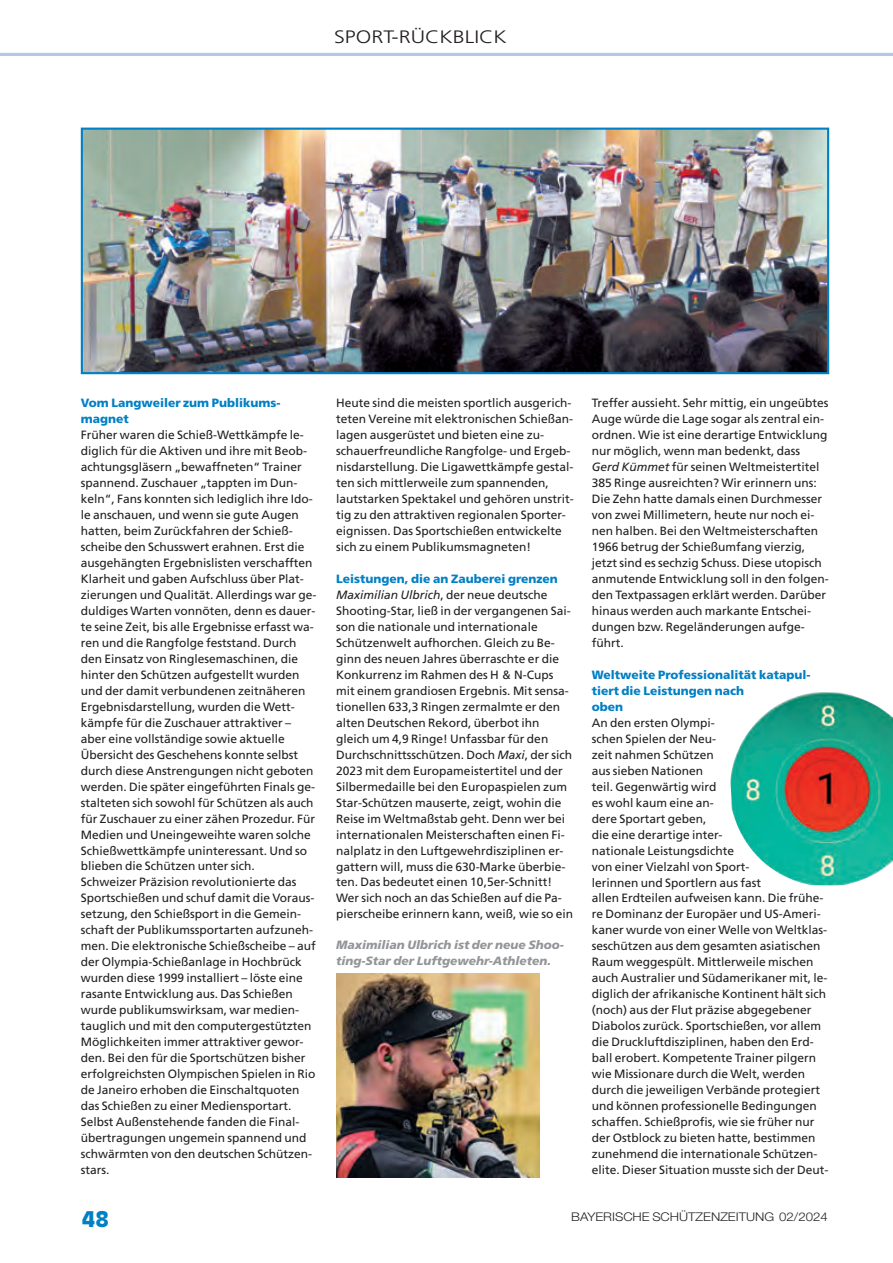
<style>
.page{position:relative;width:893px;height:1263px;background:#fff}
.page>*{position:absolute;margin:0;border:0;box-sizing:border-box;transform-origin:0 0}
.t1{font:900 21px "Antique Olive LT";color:#0080c5}
.t2{font:300 18px "Frutiger LT";color:#231f20;scale:1.2 1}
.t3{font:12px/15.9px "Frutiger LT";color:#231f20}
.t4{font:900 12px/15.9px "Frutiger LT";color:#0080c5}
.t5{font:italic 900 12px/15.9px "Frutiger LT";color:#939598}
.t6{font:300 12px "Helvetica Neue LT";color:#231f20;scale:1.1 1}
.s1{font-weight:900;color:#0080c5}
.s2{font-style:italic}
</style>
<div class="page">
<img style="left:84px;top:131px;width:742px;height:240px">
<div style="left:81px;top:128px;width:748px;height:246px;border:2px solid #0080c5"></div>
<img style="left:337px;top:974px;width:203px;height:204px">
<hr style="left:0;top:53px;width:893px;height:3px;background:#b3c8e6">
<img style="left:730px;top:692px;width:163px;height:193px">
<h2 class="t2" style="left:334px;top:30px;width:145px">SPORT-RÜCKBLICK</h2>
<p class="t4" style="left:81px;top:395px;width:201px">Vom Langweiler zum Publikums - magnet</p>
<p class="t3" style="left:81px;top:427px;width:237px">Früher waren die Schieß-Wettkämpfe le&shy;diglich für die Aktiven und ihre mit Beob&shy;achtungsgläsern „bewaffneten“ Trainer spannend. Zuschauer „tappten im Dun&shy;keln“, Fans konnten sich lediglich ihre Ido&shy;le anschauen, und wenn sie gute Augen hatten, beim Zurückfahren der Schieß&shy;scheibe den Schusswert erahnen. Erst die ausgehängten Ergebnislisten verschafften Klarheit und gaben Aufschluss über Plat&shy;zierungen und Qualität. Allerdings war ge&shy;duldiges Warten vonnöten, denn es dauer&shy;te seine Zeit, bis alle Ergebnisse erfasst wa&shy;ren und die Rangfolge feststand. Durch den Einsatz von Ringlesemaschinen, die hinter den Schützen aufgestellt wurden und der damit verbundenen zeitnäheren Ergebnisdarstellung, wurden die Wett&shy;kämpfe für die Zuschauer attraktiver – aber eine vollständige sowie aktuelle Übersicht des Geschehens konnte selbst durch diese Anstrengungen nicht geboten werden. Die später eingeführten Finals ge&shy;stalteten sich sowohl für Schützen als auch für Zuschauer zu einer zähen Prozedur. Für Medien und Uneingeweihte waren solche Schießwettkämpfe uninteressant. Und so blieben die Schützen unter sich.<br>Schweizer Präzision revolutionierte das Sportschießen und schuf damit die Voraus&shy;setzung, den Schießsport in die Gemein&shy;schaft der Publikumssportarten aufzuneh&shy;men. Die elektronische Schießscheibe – auf der Olympia-Schießanlage in Hochbrück wurden diese 1999 installiert – löste eine rasante Entwicklung aus. Das Schießen wurde publikumswirksam, war medien&shy;tauglich und mit den computergestützten Möglichkeiten immer attraktiver gewor&shy;den. Bei den für die Sportschützen bisher erfolgreichsten Olympischen Spielen in Rio de Janeiro erhoben die Einschaltquoten das Schießen zu einer Mediensportart.<br>Selbst Außenstehende fanden die Final&shy;übertragungen ungemein spannend und schwärmten von den deutschen Schützen&shy;stars.</p>
<p class="t3" style="left:336px;top:395px;width:239px">Heute sind die meisten sportlich ausgerich&shy;teten Vereine mit elektronischen Schießan&shy;lagen ausgerüstet und bieten eine zu&shy;schauerfreundliche Rangfolge- und Ergeb&shy;nisdarstellung. Die Ligawettkämpfe gestal&shy;ten sich mittlerweile zum spannenden, lautstarken Spektakel und gehören unstrit&shy;tig zu den attraktiven regionalen Sporter&shy;eignissen. Das Sportschießen entwickelte sich zu einem Publikumsmagneten!</p>
<p class="t3" style="left:336px;top:571px;width:238px"><span class="s1">Leistungen, die an Zauberei grenzen </span><span class="s2">Maximilian Ulbrich</span>, der neue deutsche Shooting-Star, ließ in der vergangenen Sai&shy;son die nationale und internationale Schützenwelt aufhorchen. Gleich zu Be&shy;ginn des neuen Jahres überraschte er die Konkurrenz im Rahmen des H &amp; N-Cups mit einem grandiosen Ergebnis. Mit sensa&shy;tionellen 633,3 Ringen zermalmte er den alten Deutschen Rekord, überbot ihn gleich um 4,9 Ringe! Unfassbar für den Durchschnittsschützen. Doch <span class="s2">Maxi</span>, der sich 2023 mit dem Europameistertitel und der Silbermedaille bei den Europaspielen zum Star-Schützen mauserte, zeigt, wohin die Reise im Weltmaßstab geht. Denn wer bei internationalen Meisterschaften einen Fi&shy;nalplatz in den Luftgewehrdisziplinen er&shy;gattern will, muss die 630-Marke überbie&shy;ten. Das bedeutet einen 10,5er-Schnitt!<br>Wer sich noch an das Schießen auf die Pa&shy;pierscheibe erinnern kann, weiß, wie so ein</p>
<p class="t5" style="left:336px;top:937px;width:229px">Maximilian Ulbrich ist der neue Shoo&shy;ting-Star der Luftgewehr-Athleten.</p>
<p class="t3" style="left:592px;top:395px;width:239px">Treffer aussieht. Sehr mittig, ein ungeübtes Auge würde die Lage sogar als zentral ein&shy;ordnen. Wie ist eine derartige Entwicklung nur möglich, wenn man bedenkt, dass <span class="s2">Gerd Kümmet</span> für seinen Weltmeistertitel 385 Ringe ausreichten? Wir erinnern uns:<br>Die Zehn hatte damals einen Durchmesser von zwei Millimetern, heute nur noch ei&shy;nen halben. Bei den Weltmeisterschaften 1966 betrug der Schießumfang vierzig, jetzt sind es sechzig Schuss. Diese utopisch anmutende Entwicklung soll in den folgen&shy;den Textpassagen erklärt werden. Darüber hinaus werden auch markante Entschei&shy;dungen bzw. Regeländerungen aufge&shy;führt.</p>
<p class="t4" style="left:592px;top:667px;width:220px">Weltweite Professionalität katapul&shy;tiert die Leistungen nach<br>oben</p>
<p class="t3" style="left:592px;top:715px;width:238px">An den ersten Olympi-<br>schen Spielen der Neu-<br>zeit nahmen Schützen<br>aus sieben Nationen<br>teil. Gegenwärtig wird<br>es wohl kaum eine an-<br>dere Sportart geben,<br>die eine derartige inter-<br>nationale Leistungsdichte<br>von einer Vielzahl von Sport-<br>lerinnen und Sportlern aus fast<br>allen Erdteilen aufweisen kann. Die frühe&shy;re Dominanz der Europäer und US-Ameri&shy;kaner wurde von einer Welle von Weltklas&shy;seschützen aus dem gesamten asiatischen Raum weggespült. Mittlerweile mischen auch Australier und Südamerikaner mit, le&shy;diglich der afrikanische Kontinent hält sich (noch) aus der Flut präzise abgegebener Diabolos zurück. Sportschießen, vor allem die Druckluftdisziplinen, haben den Erd&shy;ball erobert. Kompetente Trainer pilgern wie Missionare durch die Welt, werden durch die jeweiligen Verbände protegiert und können professionelle Bedingungen schaffen. Schießprofis, wie sie früher nur der Ostblock zu bieten hatte, bestimmen zunehmend die internationale Schützen - elite. Dieser Situation musste sich der Deut-</p>
<h1 class="t1" style="left:82px;top:1211px;width:28px">48</h1>
<p class="t6" style="left:571px;top:1213px;width:235px">BAYERISCHE SCHÜTZENZEITUNG 02/2024</p>
</div>
